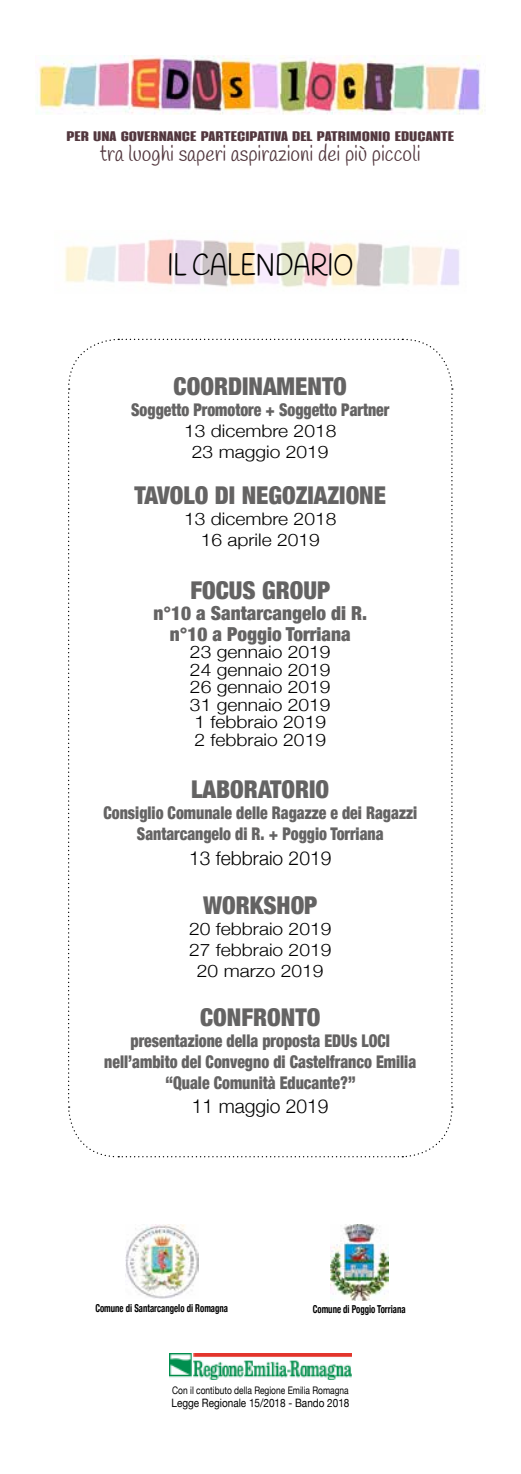
<style>
.page{position:relative;width:521px;height:1474px;background:#fff}
.page>*{position:absolute;margin:0;border:0;box-sizing:border-box;transform-origin:0 0}
.t1{font:30.62px "Handlee";color:#000;scale:.8 1}
.t2{font:900 condensed 24.5px "Helvetica Neue";color:#646363}
.t3{font:21.7px "Handlee";color:#52373e;scale:.91 1}
.t4{font:900 condensed 19.25px/21px "Helvetica Neue";color:#646363;text-align:center}
.t5{font:300 19.25px "Helvetica Neue";color:#000}
.t6{font:900 condensed 17.5px/21px "Helvetica Neue";color:#646363;text-align:center;scale:.9 1}
.t7{font:300 17.32px/17.5px "Helvetica Neue";color:#000;text-align:center;scale:1.11 1}
.t8{font:800 16.45px "Cinematografica";color:#52373e;scale:1.5 1}
.t9{font:11.55px "Helvetica Neue";color:#000;scale:.86 1}
.t10{font:700 condensed 10.85px "Helvetica Neue";color:#000;scale:.8 1}
.t11{font:10.33px "Helvetica Neue";color:#000;scale:.81 1}
</style>
<div class="page">
<img style="left:64px;top:239px;width:395px;height:48px">
<svg style="left:68px;top:338px;width:385px;height:820px"></svg>
<img style="left:35px;top:55px;width:451px;height:59px">
<img style="left:125px;top:1224px;width:73px;height:74px">
<img style="left:330px;top:1224px;width:58px;height:75px">
<img style="left:170px;top:1353px;width:181px;height:26px">
<p class="t8" style="left:67px;top:127px;width:260px">PER UNA GOVERNANCE PARTECIPATIVA DEL PATRIMONIO EDUCANTE</p>
<p class="t3" style="left:100px;top:141px;width:354px">tra luoghi saperi aspirazioni dei più piccoli</p>
<h1 class="t1" style="left:168px;top:246px;width:234px">IL CALENDARIO</h1>
<h2 class="t2" style="left:174px;top:366px;width:175px">COORDINAMENTO</h2>
<p class="t6" style="left:131px;top:399px;width:288px">Soggetto Promotore + Soggetto Partner</p>
<p class="t7" style="left:184px;top:419px;width:139px;line-height:21px">13 dicembre 2018<br>23 maggio 2019</p>
<h2 class="t2" style="left:134px;top:475px;width:253px">TAVOLO DI NEGOZIAZIONE</h2>
<p class="t7" style="left:184px;top:507px;width:139px;line-height:21px">13 dicembre 2018<br>16 aprile 2019</p>
<h2 class="t2" style="left:190px;top:569px;width:141px">FOCUS GROUP</h2>
<p class="t4" style="left:153px;top:601px;width:215px">n°10 a Santarcangelo di R. n°10 a Poggio Torriana</p>
<p class="t7" style="left:190px;top:642px;width:128px;text-align:left">23 gennaio 2019<br>24 gennaio 2019<br>26 gennaio 2019<br>31 gennaio 2019<br>1 febbraio 2019<br>2 febbraio 2019</p>
<h2 class="t2" style="left:191px;top:769px;width:139px">LABORATORIO</h2>
<p class="t6" style="left:103px;top:801px;width:350px">Consiglio Comunale delle Ragazze e dei Ragazzi<br>Santarcangelo di R. + Poggio Torriana</p>
<p class="t5" style="left:189px;top:842px;width:144px">13 febbraio 2019</p>
<h2 class="t2" style="left:203px;top:884px;width:116px">WORKSHOP</h2>
<p class="t7" style="left:189px;top:916px;width:130px;line-height:21px">20 febbraio 2019<br>27 febbraio 2019<br>20 marzo 2019</p>
<h2 class="t2" style="left:200px;top:996px;width:122px">CONFRONTO</h2>
<p class="t6" style="left:104px;top:1029px;width:348px">presentazione della proposta EDUs LOCI nell’ambito del Convegno di Castelfranco Emilia “Quale Comunità Educante?”</p>
<p class="t5" style="left:192px;top:1090px;width:138px">11 maggio 2019</p>
<p class="t10" style="left:95px;top:1298px;width:167px">Comune di Santarcangelo di Romagna</p>
<p class="t10" style="left:313px;top:1299px;width:118px">Comune di Poggio Torriana</p>
<p class="t11" style="left:172px;top:1382px;width:219px">Con il contibuto della Regione Emilia Romagna</p>
<p class="t9" style="left:171px;top:1393px;width:208px">Legge Regionale 15/2018 - Bando 2018</p>
</div>
